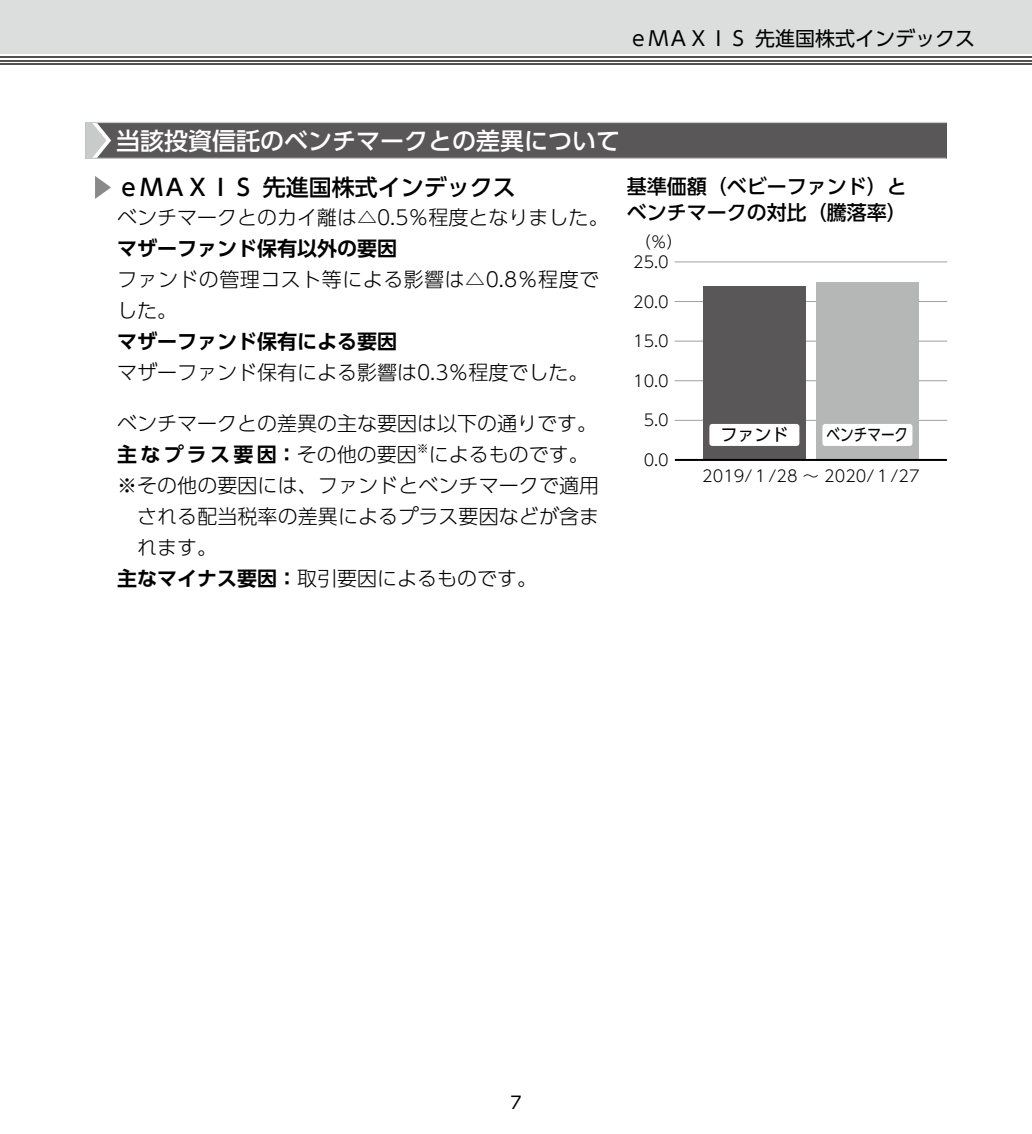
<style>
.page{position:relative;width:1032px;height:1134px;background:#fff}
.page>*{position:absolute;margin:0;border:0;box-sizing:border-box;transform-origin:0 0}
.t1{font:500 24px "UD Shin Go Pro";color:#fff}
.t2{font:500 23px "UD Shin Go Pro";color:#000}
.t3{font:300 20px "UD Shin Go Pro";color:#000}
.t4{font:500 20px/26px "UD Shin Go Pro";color:#000}
.t5{font:700 20px "UD Shin Go Pro De";color:#000}
.t6{font:300 20px/31px "UD Shin Go Pro";letter-spacing:.025em;color:#000}
.t7{font:20px "UD Shin Go Pro";color:#000}
.t8{font:700 20px "UD Shin Go Pro De";letter-spacing:.165em;color:#000}
.t9{font:17px "UD Shin Go Pro";color:#000;scale:.8 1}
.t10{font:17px "UD Shin Go Pro";color:#000}
.t11{font:300 16px "UD Shin Go Pro";color:#000}
.t12{font:300 12px "UD Shin Go Pro";color:#000}
.s1{font-family:"UD Shin Go Pro";font-weight:300}
.s2{font-family:"UD Shin Go Pro De";font-weight:700}
</style>
<div class="page">
<div style="left:0;top:0;width:1032px;height:54px;background:#dcdddd"></div>
<hr style="left:0;top:63px;width:1032px;height:2px;background:#545251">
<hr style="left:0;top:60px;width:1032px;height:1px;background:#545251">
<hr style="left:0;top:56px;width:1032px;height:2px;background:#545251">
<div style="left:85px;top:122px;width:862px;height:36px;background:#595757"></div>
<hr style="left:85px;top:158px;width:861px;height:1px;background:#c9caca">
<hr style="left:85px;top:122px;width:862px;height:1px;background:#c9caca">
<svg style="left:85px;top:123px;width:26px;height:35px"></svg>
<hr style="left:675px;top:420px;width:272px;height:1px;background:#9fa0a0">
<hr style="left:675px;top:380px;width:272px;height:1px;background:#9fa0a0">
<hr style="left:675px;top:341px;width:272px;height:1px;background:#9fa0a0">
<hr style="left:675px;top:301px;width:272px;height:1px;background:#9fa0a0">
<hr style="left:675px;top:262px;width:272px;height:1px;background:#9fa0a0">
<div style="left:816px;top:282px;width:102px;height:178px;background:#b5b6b6"></div>
<div style="left:703px;top:286px;width:102px;height:174px;background:#595757"></div>
<hr style="left:675px;top:459px;width:272px;height:2px;background:#000">
<div style="left:709px;top:424px;width:90px;height:22px;background:#fff;border-radius:3px"></div>
<div style="left:822px;top:424px;width:90px;height:22px;background:#fff;border-radius:3px"></div>
<svg style="left:95px;top:176px;width:16px;height:23px"></svg>
<p class="t7" style="left:628px;top:22px;width:348px">ｅＭＡＸＩＳ 先進国株式インデックス</p>
<p class="t1" style="left:116px;top:121px;width:505px">当該投資信託のベンチマークとの差異について</p>
<p class="t2" style="left:117px;top:169px;width:400px">ｅＭＡＸＩＳ 先進国株式インデックス</p>
<p class="t3" style="left:117px;top:201px;width:493px">ベンチマークとのカイ離は△0.5％程度となりました。</p>
<p class="t5" style="left:117px;top:232px;width:281px">マザーファンド保有以外の要因</p>
<p class="t6" style="left:117px;top:263px;width:484px">ファンドの管理コスト等による影響は△0.8％程度でした。</p>
<p class="t5" style="left:117px;top:325px;width:281px">マザーファンド保有による要因</p>
<p class="t3" style="left:117px;top:356px;width:473px">マザーファンド保有による影響は0.3％程度でした。</p>
<p class="t3" style="left:117px;top:407px;width:481px">ベンチマークとの差異の主な要因は以下の通りです。</p>
<p class="t8" style="left:117px;top:438px;width:301px">主なプラス要因：<span class="s1">その他の要因</span></p>
<p class="t12" style="left:417px;top:438px;width:13px">※</p>
<p class="t3" style="left:429px;top:438px;width:161px">によるものです。</p>
<p class="t3" style="left:117px;top:469px;width:484px">※その他の要因には、ファンドとベンチマークで適用</p>
<p class="t3" style="left:137px;top:500px;width:464px">される配当税率の差異によるプラス要因などが含ま</p>
<p class="t3" style="left:137px;top:531px;width:81px">れます。</p>
<p class="t3" style="left:117px;top:562px;width:421px"><span class="s2">主なマイナス要因：</span>取引要因によるものです。</p>
<p class="t4" style="left:627px;top:172px;width:281px">基準価額（ベビーファンド）とベンチマークの対比（騰落率）</p>
<p class="t11" style="left:635px;top:229px;width:49px">（％）</p>
<p class="t11" style="left:633px;top:249px;width:37px">25.0</p>
<p class="t11" style="left:633px;top:289px;width:37px">20.0</p>
<p class="t11" style="left:633px;top:328px;width:37px">15.0</p>
<p class="t11" style="left:633px;top:368px;width:37px">10.0</p>
<p class="t11" style="left:644px;top:407px;width:27px">5.0</p>
<p class="t11" style="left:644px;top:447px;width:27px">0.0</p>
<p class="t10" style="left:720px;top:421px;width:70px">ファンド</p>
<p class="t9" style="left:826px;top:421px;width:104px">ベンチマーク</p>
<p class="t11" style="left:702px;top:463px;width:219px">2019/１/28 ～ 2020/１/27</p>
<p class="t10" style="left:510px;top:1089px;width:13px">7</p>
</div>
